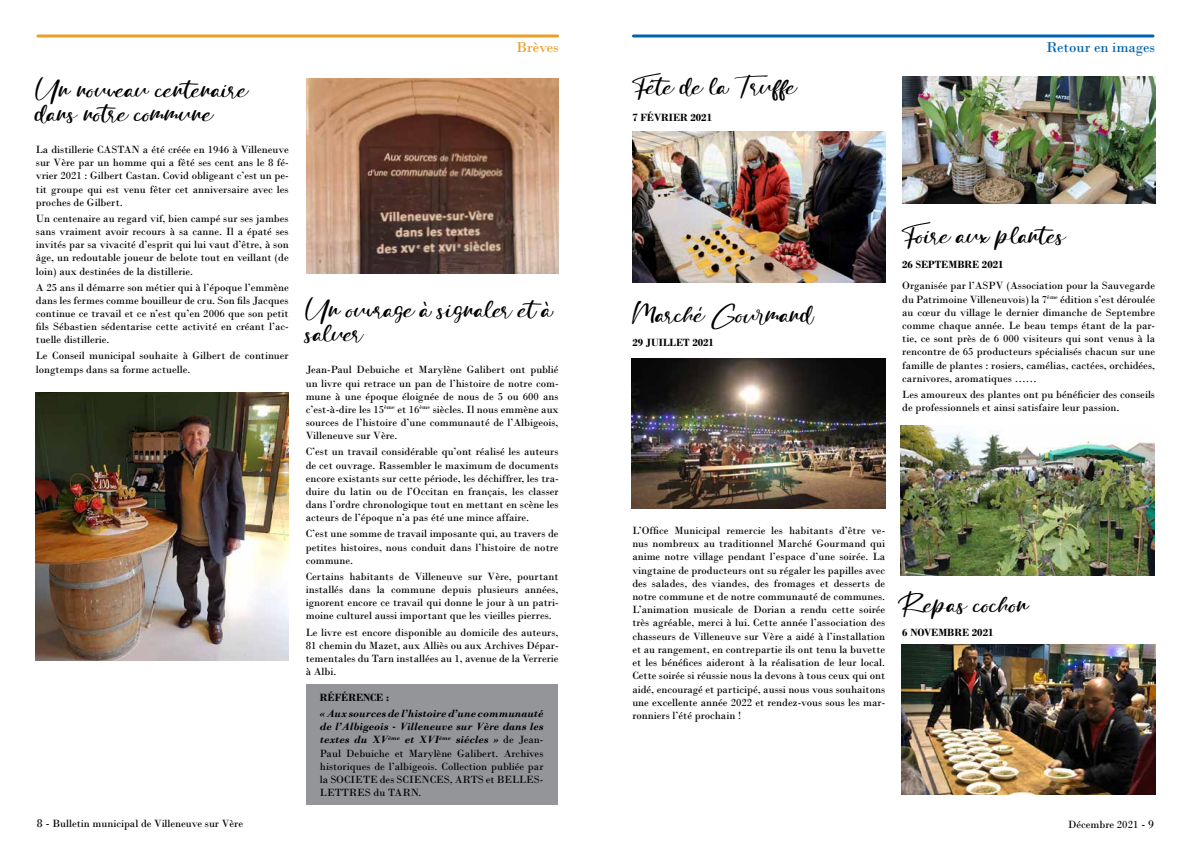
<style>
.page{position:relative;width:1191px;height:842px;background:#fff}
.page>*{position:absolute;margin:0;border:0;box-sizing:border-box;transform-origin:0 0}
.t1{font:20px/24px "Lovin Summer";color:#000}
.t2{font:15px "Bodoni";color:#0064b1}
.t3{font:15px "Bodoni";color:#f09d26}
.t4{font:11px/13.2px "Bodoni";color:#000;text-align:justify}
.t5{font:700 11px "Bodoni";color:#000}
.s1{font-weight:700;font-style:italic}
.s2{font-size:12px}
</style>
<div class="page">
<hr style="left:38px;top:35px;width:519px;height:3px;background:#f09d26">
<hr style="left:633px;top:35px;width:520px;height:3px;background:#0064b1">
<img style="left:35px;top:392px;width:254px;height:268px">
<img style="left:306px;top:79px;width:252px;height:194px">
<img style="left:632px;top:132px;width:253px;height:150px">
<img style="left:902px;top:77px;width:253px;height:127px">
<img style="left:900px;top:425px;width:254px;height:150px">
<img style="left:901px;top:644px;width:254px;height:150px">
<img style="left:632px;top:358px;width:253px;height:151px">
<div style="left:306px;top:685px;width:251px;height:120px;background:#939598"></div>
<h1 class="t1" style="left:36px;top:78px;width:213px">Un nouveau centenaire dans notre commune</h1>
<p class="t4" style="left:36px;top:143px;width:254px">La distillerie CASTAN a été créée en 1946 à Villeneuve sur Vère par un homme qui a fêté ses cent ans le 8 fé&shy;vrier 2021 : Gilbert Castan. Covid obligeant c’est un pe&shy;tit groupe qui est venu fêter cet anniversaire avec les proches de Gilbert.</p>
<p class="t4" style="left:36px;top:212px;width:254px">Un centenaire au regard vif, bien campé sur ses jambes sans vraiment avoir recours à sa canne. Il a épaté ses invités par sa vivacité d’esprit qui lui vaut d’être, à son âge, un redoutable joueur de belote tout en veillant (de loin) aux destinées de la distillerie.</p>
<p class="t4" style="left:36px;top:280px;width:254px">A 25 ans il démarre son métier qui à l’époque l’emmène dans les fermes comme bouilleur de cru. Son fils Jacques continue ce travail et ce n’est qu’en 2006 que son petit fils Sébastien sédentarise cette activité en créant l’ac&shy;tuelle distillerie.</p>
<p class="t4" style="left:36px;top:349px;width:254px">Le Conseil municipal souhaite à Gilbert de continuer longtemps dans sa forme actuelle.</p>
<h2 class="t3" style="left:516px;top:39px;width:44px">Brèves</h2>
<h2 class="t2" style="left:1046px;top:39px;width:110px">Retour en images</h2>
<h1 class="t1" style="left:306px;top:298px;width:248px">Un ouvrage à signaler età saluer</h1>
<p class="t4" style="left:306px;top:363px;width:254px">Jean-Paul Debuiche et Marylène Galibert ont publié un livre qui retrace un pan de l’histoire de notre com&shy;mune à une époque éloignée de nous de 5 ou 600 ans c’est-à-dire les 15<sup>ème</sup> et 16<sup>ème</sup> siècles. Il nous emmène aux sources de l’histoire d’une communauté de l’Albigeois, Villeneuve sur Vère.</p>
<p class="t4" style="left:306px;top:445px;width:254px">C’est un travail considérable qu’ont réalisé les auteurs de cet ouvrage. Rassembler le maximum de documents encore existants sur cette période, les déchiffrer, les tra&shy;duire du latin ou de l’Occitan en français, les classer dans l’ordre chronologique tout en mettant en scène les acteurs de l’époque n’a pas été une mince affaire.</p>
<p class="t4" style="left:306px;top:527px;width:254px">C’est une somme de travail imposante qui, au travers de petites histoires, nous conduit dans l’histoire de notre commune.</p>
<p class="t4" style="left:306px;top:570px;width:254px">Certains habitants de Villeneuve sur Vère, pourtant installés dans la commune depuis plusieurs années, ignorent encore ce travail qui donne le jour à un patri&shy;moine culturel aussi important que les vieilles pierres.</p>
<p class="t4" style="left:306px;top:625px;width:254px">Le livre est encore disponible au domicile des auteurs, 81 chemin du Mazet, aux Alliès ou aux Archives Dépar&shy;tementales du Tarn installées au 1, avenue de la Verrerie à Albi.</p>
<p class="t5" style="left:320px;top:691px;width:71px">RÉFÉRENCE :</p>
<p class="t4" style="left:320px;top:707px;width:225px"><span class="s1">« Aux sources de l’histoire d’une communauté de l’Albigeois - Villeneuve sur Vère dans les textes du XV</span><sup>ème</sup> <span class="s1">et XVI</span><sup>ème</sup> <span class="s1">siécles »</span> de Jean-Paul Debuiche et Marylène Galibert. Archives historiques de l’albigeois. Collection publiée par la SOCIETE des SCIENCES, ARTS et BELLES-LETTRES du TARN.</p>
<h1 class="t1" style="left:632px;top:75px;width:166px">Fête de la Truffe</h1>
<p class="t5" style="left:632px;top:111px;width:81px">7 FÉVRIER 2021</p>
<h1 class="t1" style="left:632px;top:303px;width:183px">Marché Gourmand</h1>
<p class="t5" style="left:632px;top:336px;width:83px">29 JUILLET 2021</p>
<h1 class="t1" style="left:902px;top:224px;width:165px">Foire aux plantes</h1>
<p class="t5" style="left:902px;top:258px;width:103px">26 SEPTEMBRE 2021</p>
<p class="t4" style="left:902px;top:279px;width:254px">Organisée par l’ASPV (Association pour la Sauvegarde du Patrimoine Villeneuvois) la 7<sup>ème</sup> édition s’est déroulée au cœur du village le dernier dimanche de Septembre comme chaque année. Le beau temps étant de la par&shy;tie, ce sont près de 6 000 visiteurs qui sont venus à la rencontre de 65 producteurs spécialisés chacun sur une famille de plantes : rosiers, camélias, cactées, orchidées, carnivores, aromatiques ……</p>
<p class="t4" style="left:902px;top:388px;width:254px">Les amoureux des plantes ont pu bénéficier des conseils de professionnels et ainsi satisfaire leur passion.</p>
<p class="t4" style="left:632px;top:524px;width:254px">L’Office Municipal remercie les habitants d’être ve&shy;nus nombreux au traditionnel Marché Gourmand qui anime notre village pendant l’espace d’une soirée. La vingtaine de producteurs ont su régaler les papilles avec des salades, des viandes, des fromages et desserts de notre commune et de notre communauté de communes.<br>L’animation musicale de Dorian a rendu cette soirée très agréable, merci à lui. Cette année l’association des chasseurs de Villeneuve sur Vère a aidé à l’installation et au rangement, en contrepartie ils ont tenu la buvette et les bénéfices aideront à la réalisation de leur local.<br>Cette soirée si réussie nous la devons à tous ceux qui ont aidé, encouragé et participé, aussi nous vous souhaitons une excellente année 2022 et rendez-vous sous les mar&shy;ronniers l’été prochain !</p>
<h1 class="t1" style="left:902px;top:593px;width:128px">Repas cochon</h1>
<p class="t5" style="left:902px;top:626px;width:93px">6 NOVEMBRE 2021</p>
<p class="t4" style="left:37px;top:817px;width:208px"><span class="s2">8 -</span> Bulletin municipal de Villeneuve sur Vère</p>
<p class="t4" style="left:1068px;top:817px;width:88px">Décembre 2021 <span class="s2">- 9</span></p>
</div>
